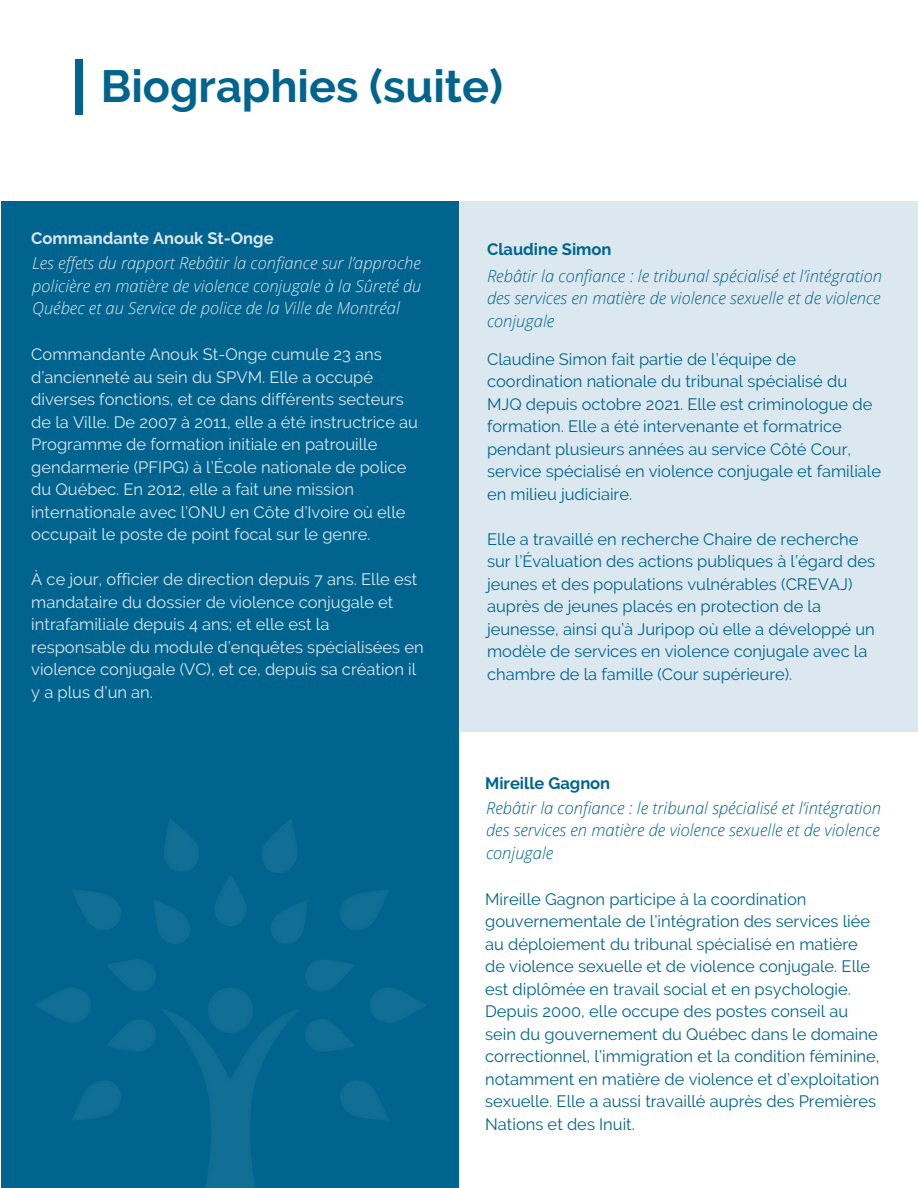
<style>
.page{position:relative;width:918px;height:1188px;background:#fff}
.page>*{position:absolute;margin:0;border:0;box-sizing:border-box;transform-origin:0 0}
.t1{font:700 45px "Raleway";color:#00648e}
.t2{font:16.5px/22.5px "Raleway";color:#00648e}
.t3{font:16.5px/22.5px "Raleway";color:#dbe8f0}
.t4{font:italic 300 16.5px/22.5px "Open Sans";color:#00648e;text-align:justify}
.t5{font:italic 300 16.5px/22.5px "Open Sans";color:#dbe8f0;text-align:justify}
.t6{font:700 16.5px "Raleway";color:#00648e}
.t7{font:700 16.5px "Raleway";color:#dbe8f0}
</style>
<div class="page">
<div style="left:75px;top:60px;width:8px;height:54px;background:#00648e"></div>
<div style="left:460px;top:201px;width:458px;height:530px;background:#dbe8f0"></div>
<div style="left:1px;top:201px;width:458px;height:987px;background:#00648e"></div>
<img style="left:35px;top:819px;width:391px;height:369px">
<h1 class="t1" style="left:101px;top:59px;width:404px">Biographies (suite)</h1>
<p class="t7" style="left:31px;top:229px;width:244px">Commandante Anouk St-Onge</p>
<p class="t5" style="left:32px;top:251px;width:391px">Les effets du rapport Rebâtir la confiance sur l’approche policière en matière de violence conjugale à la Sûreté du Québec et au Service de police de la Ville de Montréal</p>
<p class="t3" style="left:31px;top:343px;width:388px">Commandante Anouk St-Onge cumule 23 ans d’ancienneté au sein du SPVM. Elle a occupé diverses fonctions, et ce dans différents secteurs de la Ville. De 2007 à 2011, elle a été instructrice au Programme de formation initiale en patrouille gendarmerie (PFIPG) à l’École nationale de police du Québec. En 2012, elle a fait une mission internationale avec l’ONU en Côte d’Ivoire où elle occupait le poste de point focal sur le genre.</p>
<p class="t3" style="left:31px;top:568px;width:394px">À ce jour, officier de direction depuis 7 ans. Elle est mandataire du dossier de violence conjugale et intrafamiliale depuis 4 ans; et elle est la responsable du module d’enquêtes spécialisées en violence conjugale (VC), et ce, depuis sa création il y a plus d’un an.</p>
<p class="t6" style="left:487px;top:239px;width:126px">Claudine Simon</p>
<p class="t4" style="left:487px;top:264px;width:396px">Rebâtir la confiance : le tribunal spécialisé et l’intégration des services en matière de violence sexuelle et de violence conjugale</p>
<p class="t2" style="left:487px;top:348px;width:396px">Claudine Simon fait partie de l’équipe de coordination nationale du tribunal spécialisé du MJQ depuis octobre 2021. Elle est criminologue de formation. Elle a été intervenante et formatrice pendant plusieurs années au service Côté Cour, service spécialisé en violence conjugale et familiale en milieu judiciaire.</p>
<p class="t2" style="left:487px;top:528px;width:390px">Elle a travaillé en recherche Chaire de recherche sur l’Évaluation des actions publiques à l’égard des jeunes et des populations vulnérables (CREVAJ) auprès de jeunes placés en protection de la jeunesse, ainsi qu’à Juripop où elle a développé un modèle de services en violence conjugale avec la chambre de la famille (Cour supérieure).</p>
<p class="t6" style="left:485px;top:773px;width:127px">Mireille Gagnon</p>
<p class="t4" style="left:486px;top:796px;width:396px">Rebâtir la confiance : le tribunal spécialisé et l’intégration des services en matière de violence sexuelle et de violence conjugale</p>
<p class="t2" style="left:485px;top:888px;width:396px">Mireille Gagnon participe à la coordination gouvernementale de l’intégration des services liée au déploiement du tribunal spécialisé en matière de violence sexuelle et de violence conjugale. Elle est diplômée en travail social et en psychologie.<br>Depuis 2000, elle occupe des postes conseil au sein du gouvernement du Québec dans le domaine correctionnel, l’immigration et la condition féminine, notamment en matière de violence et d’exploitation sexuelle. Elle a aussi travaillé auprès des Premières Nations et des Inuit.</p>
</div>
